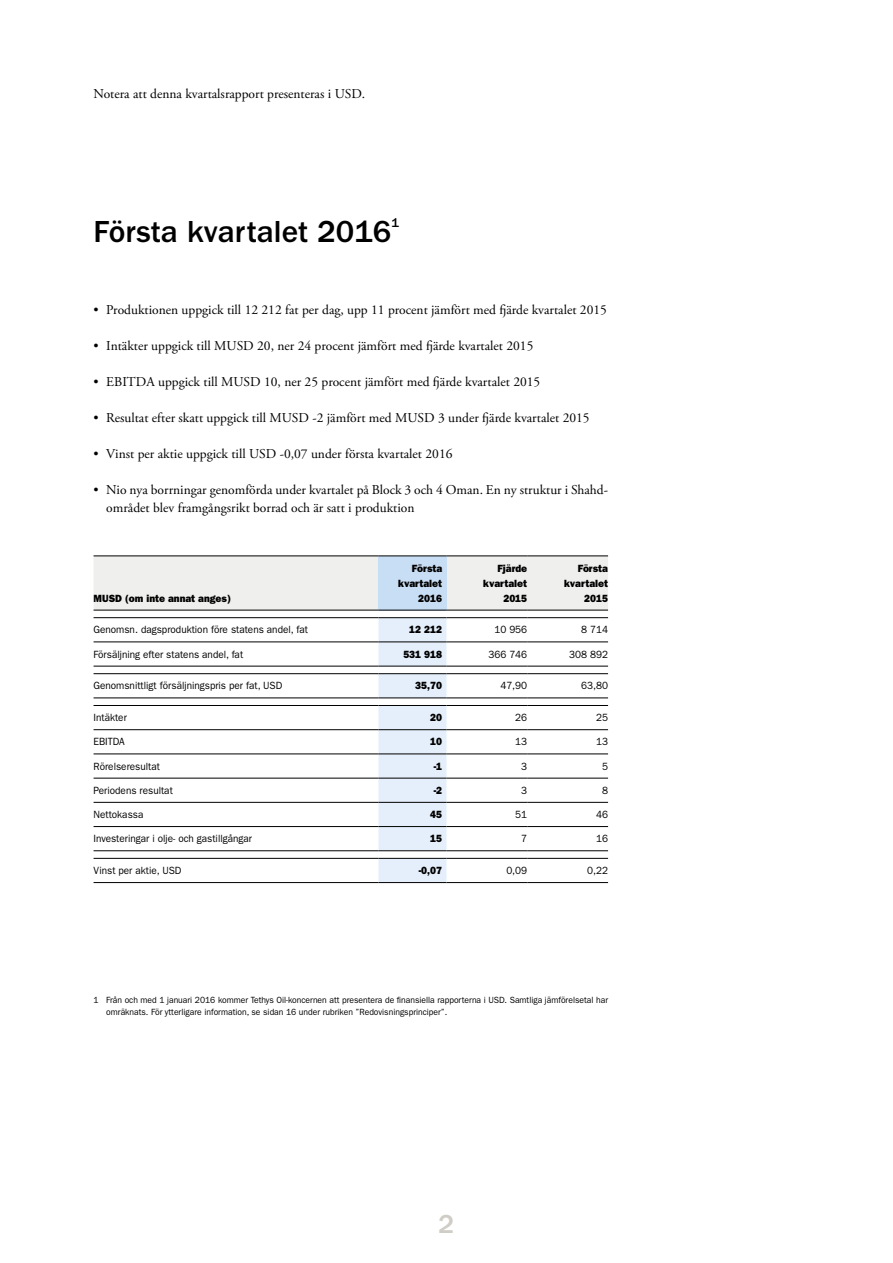
<style>
.page{position:relative;width:893px;height:1263px;background:#fff}
.page>*{position:absolute;margin:0;border:0;box-sizing:border-box;transform-origin:0 0}
.t1{font:500 31.5px "ITC Franklin Gothic Std";color:#000}
.t2{font:500 27px "ITC Franklin Gothic Std";color:#d0cdc6}
.t3{font:13.5px/18px "Adobe Garamond Pro";color:#000}
.t4{font:500 13.05px "ITC Franklin Gothic Std";color:#000}
.t5{font:10.5px "ITC Franklin Gothic Std";color:#000;scale:.95 1}
.t6{font:10.5px/15px "ITC Franklin Gothic Std Hvy";color:#000;text-align:right;scale:.95 1}
.t7{font:9px/12px "ITC Franklin Gothic Std";color:#000;scale:.95 1}
</style>
<div class="page">
<div style="left:94px;top:557px;width:514px;height:53px;background:#efefed"></div>
<div style="left:378px;top:556px;width:68px;height:54px;background:#c8def4"></div>
<svg style="left:378px;top:618px;width:68px;height:264px;background:#e4ecf7"></svg>
<hr style="left:94px;top:556px;width:284px;height:1px;background:#000">
<hr style="left:446px;top:556px;width:81px;height:1px;background:#000">
<hr style="left:94px;top:642px;width:284px;height:1px;background:#000">
<hr style="left:378px;top:642px;width:68px;height:1px;background:#000">
<hr style="left:446px;top:642px;width:81px;height:1px;background:#000">
<hr style="left:527px;top:642px;width:81px;height:1px;background:#000">
<hr style="left:94px;top:729px;width:284px;height:1px;background:#000">
<hr style="left:378px;top:729px;width:68px;height:1px;background:#000">
<hr style="left:446px;top:729px;width:81px;height:1px;background:#000">
<hr style="left:527px;top:729px;width:81px;height:1px;background:#000">
<hr style="left:94px;top:754px;width:284px;height:1px;background:#000">
<hr style="left:378px;top:754px;width:68px;height:1px;background:#000">
<hr style="left:446px;top:754px;width:81px;height:1px;background:#000">
<hr style="left:527px;top:754px;width:81px;height:1px;background:#000">
<hr style="left:94px;top:778px;width:284px;height:1px;background:#000">
<hr style="left:378px;top:778px;width:68px;height:1px;background:#000">
<hr style="left:446px;top:778px;width:81px;height:1px;background:#000">
<hr style="left:527px;top:778px;width:81px;height:1px;background:#000">
<hr style="left:94px;top:802px;width:284px;height:1px;background:#000">
<hr style="left:378px;top:802px;width:68px;height:1px;background:#000">
<hr style="left:446px;top:802px;width:81px;height:1px;background:#000">
<hr style="left:527px;top:802px;width:81px;height:1px;background:#000">
<hr style="left:94px;top:826px;width:284px;height:1px;background:#000">
<hr style="left:378px;top:826px;width:68px;height:1px;background:#000">
<hr style="left:446px;top:826px;width:81px;height:1px;background:#000">
<hr style="left:527px;top:826px;width:81px;height:1px;background:#000">
<hr style="left:94px;top:882px;width:284px;height:1px;background:#000">
<hr style="left:378px;top:882px;width:68px;height:1px;background:#000">
<hr style="left:446px;top:882px;width:81px;height:1px;background:#000">
<hr style="left:527px;top:882px;width:81px;height:1px;background:#000">
<hr style="left:378px;top:556px;width:68px;height:1px;background:#000">
<hr style="left:94px;top:610px;width:284px;height:1px;background:#000">
<hr style="left:378px;top:610px;width:68px;height:1px;background:#000">
<hr style="left:446px;top:610px;width:81px;height:1px;background:#000">
<hr style="left:94px;top:617px;width:284px;height:1px;background:#000">
<hr style="left:378px;top:617px;width:68px;height:1px;background:#000">
<hr style="left:446px;top:617px;width:81px;height:1px;background:#000">
<hr style="left:527px;top:617px;width:81px;height:1px;background:#000">
<hr style="left:94px;top:666px;width:284px;height:1px;background:#000">
<hr style="left:378px;top:666px;width:68px;height:1px;background:#000">
<hr style="left:446px;top:666px;width:81px;height:1px;background:#000">
<hr style="left:527px;top:666px;width:81px;height:1px;background:#000">
<hr style="left:94px;top:673px;width:284px;height:1px;background:#000">
<hr style="left:378px;top:673px;width:68px;height:1px;background:#000">
<hr style="left:446px;top:673px;width:81px;height:1px;background:#000">
<hr style="left:527px;top:673px;width:81px;height:1px;background:#000">
<hr style="left:94px;top:698px;width:284px;height:1px;background:#000">
<hr style="left:378px;top:698px;width:68px;height:1px;background:#000">
<hr style="left:446px;top:698px;width:81px;height:1px;background:#000">
<hr style="left:527px;top:698px;width:81px;height:1px;background:#000">
<hr style="left:94px;top:705px;width:284px;height:1px;background:#000">
<hr style="left:378px;top:705px;width:68px;height:1px;background:#000">
<hr style="left:446px;top:705px;width:81px;height:1px;background:#000">
<hr style="left:527px;top:705px;width:81px;height:1px;background:#000">
<hr style="left:94px;top:850px;width:284px;height:1px;background:#000">
<hr style="left:378px;top:850px;width:68px;height:1px;background:#000">
<hr style="left:446px;top:850px;width:81px;height:1px;background:#000">
<hr style="left:527px;top:850px;width:81px;height:1px;background:#000">
<hr style="left:94px;top:858px;width:284px;height:1px;background:#000">
<hr style="left:378px;top:858px;width:68px;height:1px;background:#000">
<hr style="left:446px;top:858px;width:81px;height:1px;background:#000">
<hr style="left:527px;top:858px;width:81px;height:1px;background:#000">
<hr style="left:527px;top:556px;width:81px;height:1px;background:#000">
<hr style="left:527px;top:610px;width:81px;height:1px;background:#000">
<p class="t3" style="left:94px;top:85px;width:273px">Notera att denna kvartalsrapport presenteras i USD.</p>
<h1 class="t1" style="left:94px;top:213px;width:299px">Första kvartalet 2016</h1>
<p class="t4" style="left:391px;top:215px;width:9px">1</p>
<p class="t3" style="left:94px;top:301px;width:515px">• Produktionen uppgick till 12 212 fat per dag, upp 11 procent jämfört med fjärde kvartalet 2015</p>
<p class="t3" style="left:94px;top:337px;width:441px">• Intäkter uppgick till MUSD 20, ner 24 procent jämfört med fjärde kvartalet 2015</p>
<p class="t3" style="left:94px;top:373px;width:448px">• EBITDA uppgick till MUSD 10, ner 25 procent jämfört med fjärde kvartalet 2015</p>
<p class="t3" style="left:94px;top:409px;width:498px">• Resultat efter skatt uppgick till MUSD ‑2 jämfört med MUSD 3 under fjärde kvartalet 2015</p>
<p class="t3" style="left:94px;top:445px;width:360px">• Vinst per aktie uppgick till USD ‑0,07 under första kvartalet 2016</p>
<p class="t3" style="left:106px;top:481px;width:503px;text-indent:-13px">• Nio nya borrningar genomförda under kvartalet på Block 3 och 4 Oman. En ny struktur i Shahd‑ området blev framgångsrikt borrad och är satt i produktion</p>
<p class="t6" style="left:94px;top:590px;width:146px">MUSD (om inte annat anges)</p>
<p class="t6" style="left:398px;top:560px;width:48px">Första kvartalet<br>2016</p>
<p class="t6" style="left:483px;top:560px;width:48px">Fjärde kvartalet<br>2015</p>
<p class="t6" style="left:564px;top:560px;width:48px">Första kvartalet<br>2015</p>
<p class="t5" style="left:94px;top:624px;width:227px">Genomsn. dagsproduktion före statens andel, fat</p>
<p class="t6" style="left:409px;top:622px;width:36px">12 212</p>
<p class="t5" style="left:494px;top:624px;width:36px">10 956</p>
<p class="t5" style="left:581px;top:624px;width:30px">8 714</p>
<p class="t5" style="left:94px;top:648px;width:159px">Försäljning efter statens andel, fat</p>
<p class="t6" style="left:403px;top:646px;width:42px">531 918</p>
<p class="t5" style="left:488px;top:648px;width:42px">366 746</p>
<p class="t5" style="left:569px;top:648px;width:42px">308 892</p>
<p class="t5" style="left:94px;top:680px;width:200px">Genomsnittligt försäljningspris per fat, USD</p>
<p class="t6" style="left:415px;top:678px;width:30px">35,70</p>
<p class="t5" style="left:500px;top:680px;width:30px">47,90</p>
<p class="t5" style="left:581px;top:680px;width:30px">63,80</p>
<p class="t5" style="left:94px;top:712px;width:37px">Intäkter</p>
<p class="t6" style="left:430px;top:710px;width:14px">20</p>
<p class="t5" style="left:515px;top:712px;width:14px">26</p>
<p class="t5" style="left:596px;top:712px;width:14px">25</p>
<p class="t5" style="left:94px;top:736px;width:34px">EBITDA</p>
<p class="t6" style="left:430px;top:734px;width:14px">10</p>
<p class="t5" style="left:515px;top:736px;width:14px">13</p>
<p class="t5" style="left:596px;top:736px;width:14px">13</p>
<p class="t5" style="left:94px;top:760px;width:71px">Rörelseresultat</p>
<p class="t6" style="left:434px;top:758px;width:11px">-1</p>
<p class="t5" style="left:521px;top:760px;width:8px">3</p>
<p class="t5" style="left:602px;top:760px;width:8px">5</p>
<p class="t5" style="left:94px;top:784px;width:85px">Periodens resultat</p>
<p class="t6" style="left:434px;top:783px;width:11px">-2</p>
<p class="t5" style="left:521px;top:784px;width:8px">3</p>
<p class="t5" style="left:602px;top:784px;width:8px">8</p>
<p class="t5" style="left:94px;top:808px;width:54px">Nettokassa</p>
<p class="t6" style="left:430px;top:807px;width:14px">45</p>
<p class="t5" style="left:515px;top:808px;width:14px">51</p>
<p class="t5" style="left:596px;top:808px;width:14px">46</p>
<p class="t5" style="left:94px;top:833px;width:168px">Investeringar i olje- och gastillgångar</p>
<p class="t6" style="left:430px;top:831px;width:14px">15</p>
<p class="t5" style="left:521px;top:833px;width:8px">7</p>
<p class="t5" style="left:596px;top:833px;width:14px">16</p>
<p class="t5" style="left:94px;top:864px;width:94px">Vinst per aktie, USD</p>
<p class="t6" style="left:419px;top:863px;width:26px">-0,07</p>
<p class="t5" style="left:506px;top:864px;width:24px">0,09</p>
<p class="t5" style="left:587px;top:864px;width:24px">0,22</p>
<p class="t7" style="left:106px;top:994px;width:530px;text-indent:-13px">1 Från och med 1 januari 2016 kommer Tethys Oil-koncernen att presentera de finansiella rapporterna i USD. Samtliga jämförelsetal har omräknats. För ytterligare information, se sidan 16 under rubriken ”Redovisningsprinciper”.</p>
<h2 class="t2" style="left:439px;top:1209px;width:17px">2</h2>
</div>
